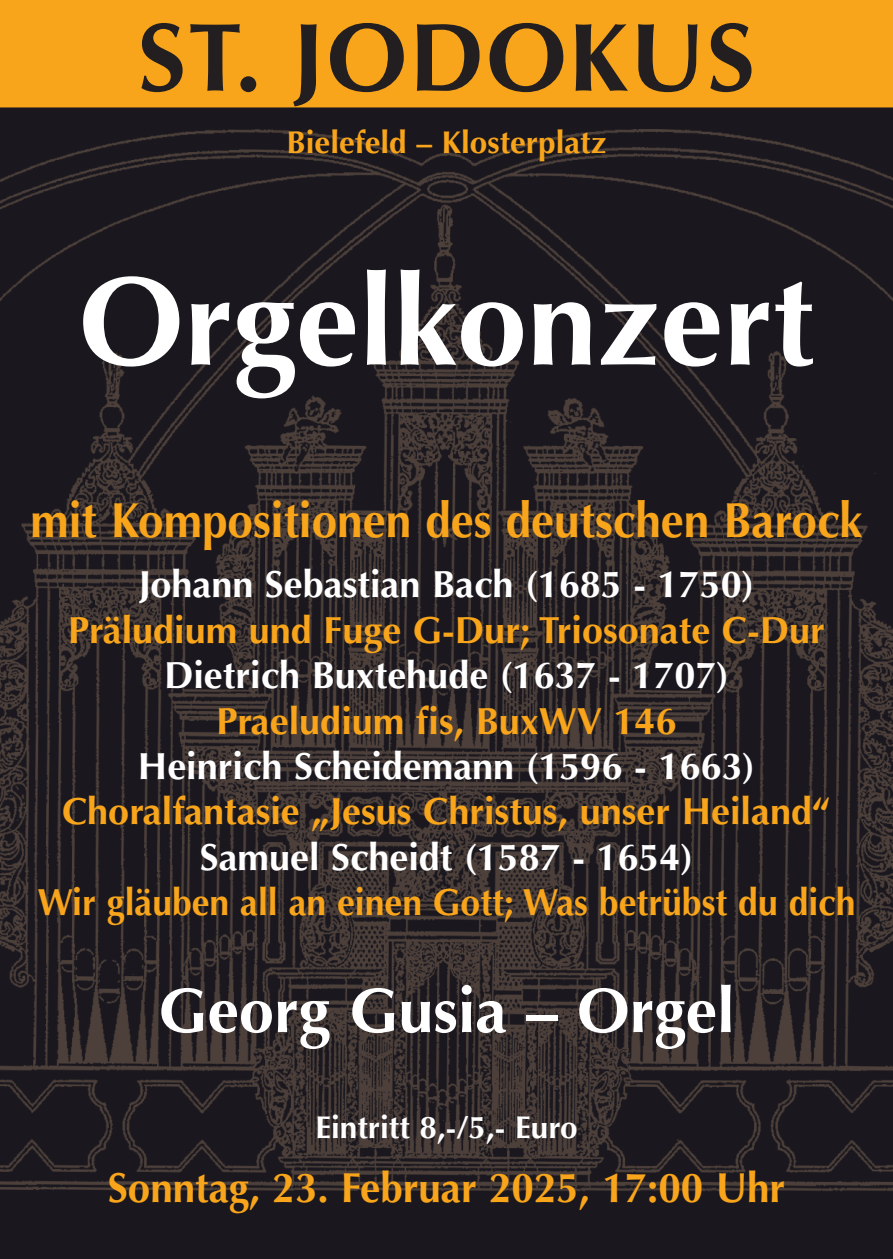
<style>
.page{position:relative;width:893px;height:1259px;background:#fff}
.page>*{position:absolute;margin:0;border:0;box-sizing:border-box;transform-origin:0 0}
.t1{font:700 126px "Optima LT Std";color:#fff}
.t2{font:700 96.6px "Optima LT Std";letter-spacing:.02em;color:#231f20}
.t3{font:700 63px "Optima LT Std";color:#fff}
.t4{font:700 49.5px "Optima LT Std";color:#f9a51b;scale:.93 1}
.t5{font:700 42px "Optima LT Std";color:#f9a51b;scale:.96 1}
.t6{font:700 37.8px/45.3px "Optima LT Std";color:#f9a51b;text-align:center}
.t7{font:700 31.5px "Optima LT Std";color:#f9a51b}
.t8{font:700 31.5px "Optima LT Std";color:#fff}
.s1{color:#fff}
</style>
<div class="page">
<img style="left:0;top:0;width:893px;height:1259px">
<p class="t2" style="left:138px;top:1px;width:619px">ST. JODOKUS</p>
<p class="t7" style="left:287px;top:124px;width:321px">Bielefeld – Klosterplatz</p>
<p class="t1" style="left:79px;top:248px;width:737px">Orgelkonzert</p>
<p class="t4" style="left:31px;top:491px;width:896px">mit Kompositionen des deutschen Barock</p>
<p class="t6" style="left:38px;top:562px;width:819px"><span class="s1">Johann Sebastian Bach (1685 - 1750)<br></span>Präludium und Fuge G-Dur; Triosonate C-Dur <span class="s1">Dietrich Buxtehude (1637 - 1707)<br></span>Praeludium fis, BuxWV 146<br><span class="s1">Heinrich Scheidemann (1596 - 1663)<br></span>Choralfantasie „Jesus Christus, unser Heiland“ <span class="s1">Samuel Scheidt (1587 - 1654)<br></span>Wir gläuben all an einen Gott; Was betrübst du dich</p>
<p class="t3" style="left:158px;top:974px;width:578px">Georg Gusia – Orgel</p>
<p class="t8" style="left:315px;top:1109px;width:264px">Eintritt 8,-/5,- Euro</p>
<p class="t5" style="left:108px;top:1163px;width:707px">Sonntag, 23. Februar 2025, 17:00 Uhr</p>
</div>
